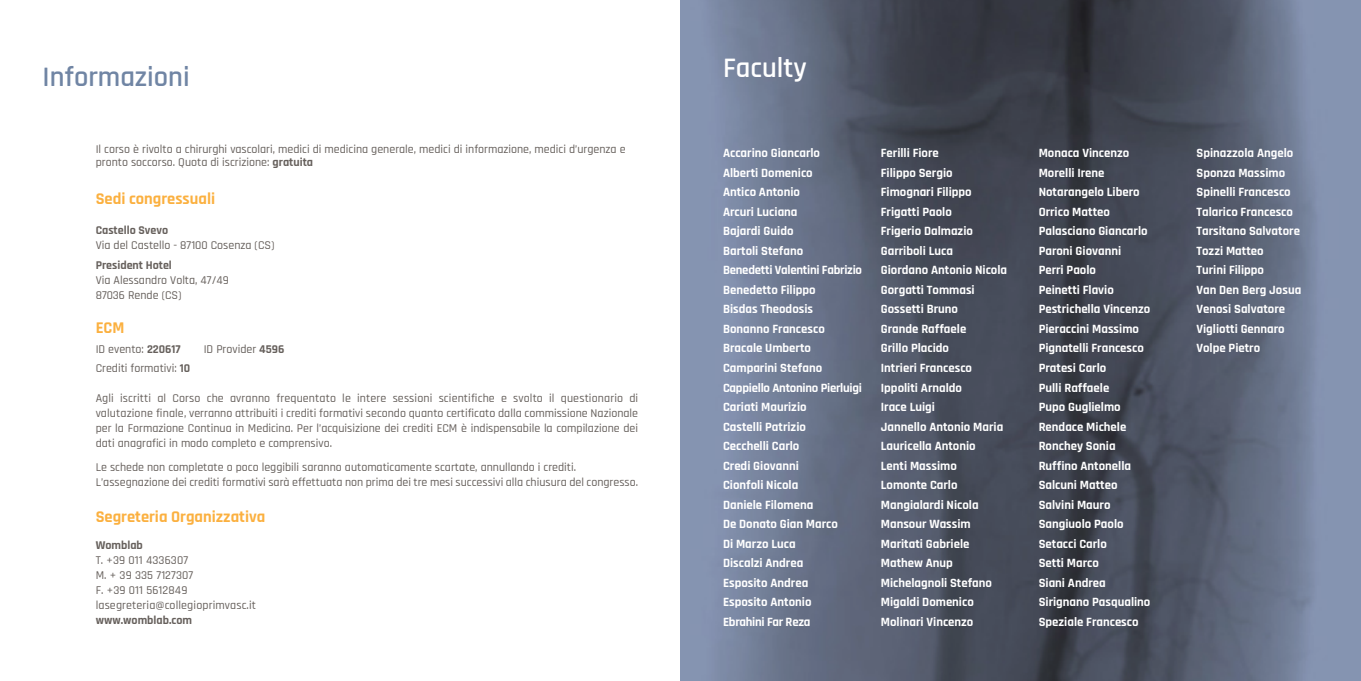
<style>
.page{position:relative;width:1361px;height:681px;background:#fff}
.page>*{position:absolute;margin:0;border:0;box-sizing:border-box;transform-origin:0 0}
.t1{font:600 28.5px "Rajdhani";color:#7085a4}
.t2{font:600 28.5px "Rajdhani";color:#fff}
.t3{font:700 16.5px "Rajdhani";color:#fbb03f}
.t4{font:700 12.75px/19.5px "Rajdhani";color:#fff}
.t5{font:700 12.75px "Rajdhani";letter-spacing:-.02em;color:#fff}
.t6{font:500 12px/15px "Rajdhani";color:#66605c}
.t7{font:700 12px "Rajdhani";color:#66605c}
.s1{font-weight:700}
</style>
<div class="page">
<img style="left:680px;top:0;width:681px;height:680px">
<p class="t1" style="left:43px;top:60px;width:149px">Informazioni</p>
<p class="t6" style="left:96px;top:142px;width:531px;line-height:13.5px">Il corso è rivolto a chirurghi vascolari, medici di medicina generale, medici di informazione, medici d’urgenza e pronto soccorso. Quota di iscrizione: <span class="s1">gratuita</span></p>
<p class="t3" style="left:96px;top:189px;width:121px">Sedi congressuali</p>
<p class="t7" style="left:96px;top:223px;width:74px">Castello Svevo</p>
<p class="t6" style="left:96px;top:238px;width:181px">Via del Castello - 87100 Cosenza (CS)</p>
<p class="t7" style="left:96px;top:257px;width:78px">President Hotel</p>
<p class="t6" style="left:96px;top:272px;width:135px">Via Alessandro Volta, 47/49</p>
<p class="t6" style="left:96px;top:287px;width:88px">87036 Rende (CS)</p>
<p class="t3" style="left:96px;top:318px;width:30px">ECM</p>
<p class="t6" style="left:96px;top:341px;width:87px">ID evento: <span class="s1">220617</span></p>
<p class="t6" style="left:204px;top:341px;width:82px">ID Provider <span class="s1">4596</span></p>
<p class="t6" style="left:96px;top:361px;width:96px">Crediti formativi: <span class="s1">10</span></p>
<p class="t6" style="left:96px;top:391px;width:544px;text-align:justify">Agli iscritti al Corso che avranno frequentato le intere sessioni scientifiche e svolto il questionario di valutazione finale, verranno attribuiti i crediti formativi secondo quanto certificato dalla commissione Nazionale per la Formazione Continua in Medicina. Per l’acquisizione dei crediti ECM è indispensabile la compilazione dei dati anagrafici in modo completo e comprensivo.</p>
<p class="t6" style="left:96px;top:460px;width:482px">Le schede non completate o poco leggibili saranno automaticamente scartate, annullando i crediti.</p>
<p class="t6" style="left:96px;top:475px;width:544px">L’assegnazione dei crediti formativi sarà effettuata non prima dei tre mesi successivi alla chiusura del congresso.</p>
<p class="t3" style="left:96px;top:507px;width:171px">Segreteria Organizzativa</p>
<p class="t7" style="left:96px;top:538px;width:49px">Womblab</p>
<p class="t6" style="left:96px;top:553px;width:94px">T. +39 011 4336307</p>
<p class="t6" style="left:96px;top:568px;width:99px">M. + 39 335 7127307<br>F. +39 011 5612849</p>
<p class="t6" style="left:96px;top:598px;width:162px">lasegreteria@collegioprimvasc.it</p>
<p class="t7" style="left:96px;top:613px;width:98px">www.womblab.com</p>
<p class="t2" style="left:723px;top:50px;width:85px">Faculty</p>
<p class="t4" style="left:723px;top:144px;width:99px">Accarino Giancarlo</p>
<p class="t4" style="left:723px;top:163px;width:91px">Alberti Domenico</p>
<p class="t4" style="left:723px;top:183px;width:79px">Antico Antonio<br>Arcuri Luciana</p>
<p class="t4" style="left:723px;top:222px;width:72px">Bajardi Guido</p>
<p class="t4" style="left:723px;top:241px;width:82px">Bartoli Stefano</p>
<p class="t5" style="left:723px;top:262px;width:141px">Benedetti Valentini Fabrizio</p>
<p class="t4" style="left:723px;top:280px;width:94px">Benedetto Filippo</p>
<p class="t4" style="left:723px;top:300px;width:92px">Bisdas Theodosis</p>
<p class="t4" style="left:723px;top:319px;width:103px">Bonanno Francesco</p>
<p class="t4" style="left:723px;top:339px;width:89px">Bracale Umberto</p>
<p class="t4" style="left:723px;top:358px;width:101px">Camparini Stefano</p>
<p class="t5" style="left:723px;top:379px;width:140px">Cappiello Antonino Pierluigi</p>
<p class="t4" style="left:723px;top:397px;width:85px">Cariati Maurizio</p>
<p class="t4" style="left:723px;top:417px;width:84px">Castelli Patrizio</p>
<p class="t4" style="left:723px;top:436px;width:78px">Cecchelli Carlo</p>
<p class="t4" style="left:723px;top:456px;width:77px">Credi Giovanni</p>
<p class="t4" style="left:723px;top:475px;width:77px">Cionfoli Nicola</p>
<p class="t4" style="left:723px;top:495px;width:92px">Daniele Filomena</p>
<p class="t4" style="left:723px;top:514px;width:116px">De Donato Gian Marco</p>
<p class="t4" style="left:723px;top:534px;width:74px">Di Marzo Luca</p>
<p class="t4" style="left:723px;top:553px;width:82px">Discalzi Andrea</p>
<p class="t4" style="left:723px;top:573px;width:87px">Esposito Andrea</p>
<p class="t4" style="left:723px;top:592px;width:90px">Esposito Antonio</p>
<p class="t5" style="left:723px;top:613px;width:89px">Ebrahini Far Reza</p>
<p class="t4" style="left:881px;top:144px;width:60px">Ferilli Fiore</p>
<p class="t4" style="left:881px;top:163px;width:73px">Filippo Sergio</p>
<p class="t4" style="left:881px;top:183px;width:92px">Fimognari Filippo</p>
<p class="t4" style="left:881px;top:202px;width:73px">Frigatti Paolo</p>
<p class="t4" style="left:881px;top:222px;width:94px">Frigerio Dalmazio</p>
<p class="t4" style="left:881px;top:241px;width:74px">Garriboli Luca</p>
<p class="t4" style="left:881px;top:261px;width:128px">Giordano Antonio Nicola</p>
<p class="t4" style="left:881px;top:280px;width:95px">Gorgatti Tommasi</p>
<p class="t4" style="left:881px;top:300px;width:87px">Gossetti Bruno<br>Grande Raffaele</p>
<p class="t4" style="left:881px;top:339px;width:70px">Grillo Placido</p>
<p class="t4" style="left:881px;top:358px;width:93px">Intrieri Francesco</p>
<p class="t4" style="left:881px;top:378px;width:83px">Ippoliti Arnaldo</p>
<p class="t4" style="left:881px;top:397px;width:124px">Irace Luigi<br>Jannello Antonio Maria</p>
<p class="t4" style="left:881px;top:436px;width:96px">Lauricella Antonio</p>
<p class="t4" style="left:881px;top:456px;width:77px">Lenti Massimo</p>
<p class="t4" style="left:881px;top:475px;width:78px">Lomonte Carlo</p>
<p class="t4" style="left:881px;top:495px;width:99px">Mangialardi Nicola</p>
<p class="t4" style="left:881px;top:514px;width:91px">Mansour Wassim</p>
<p class="t4" style="left:881px;top:534px;width:90px">Maritati Gabriele</p>
<p class="t4" style="left:881px;top:553px;width:74px">Mathew Anup</p>
<p class="t4" style="left:881px;top:573px;width:113px">Michelagnoli Stefano</p>
<p class="t4" style="left:881px;top:592px;width:94px">Migaldi Domenico</p>
<p class="t4" style="left:881px;top:612px;width:94px">Molinari Vincenzo</p>
<p class="t4" style="left:1038px;top:144px;width:92px">Monaca Vincenzo</p>
<p class="t4" style="left:1038px;top:163px;width:67px">Morelli Irene</p>
<p class="t4" style="left:1038px;top:183px;width:102px">Notarangelo Libero</p>
<p class="t4" style="left:1038px;top:202px;width:73px">Orrico Matteo</p>
<p class="t4" style="left:1038px;top:222px;width:110px">Palasciano Giancarlo</p>
<p class="t4" style="left:1038px;top:241px;width:84px">Paroni Giovanni</p>
<p class="t4" style="left:1038px;top:261px;width:59px">Perri Paolo</p>
<p class="t4" style="left:1038px;top:280px;width:77px">Peinetti Flavio</p>
<p class="t4" style="left:1038px;top:300px;width:113px">Pestrichella Vincenzo</p>
<p class="t4" style="left:1038px;top:319px;width:102px">Pieraccini Massimo</p>
<p class="t4" style="left:1038px;top:339px;width:107px">Pignatelli Francesco</p>
<p class="t4" style="left:1038px;top:358px;width:69px">Pratesi Carlo</p>
<p class="t4" style="left:1038px;top:378px;width:72px">Pulli Raffaele</p>
<p class="t4" style="left:1038px;top:397px;width:84px">Pupo Guglielmo</p>
<p class="t4" style="left:1038px;top:417px;width:89px">Rendace Michele</p>
<p class="t4" style="left:1038px;top:436px;width:78px">Ronchey Sonia</p>
<p class="t4" style="left:1038px;top:456px;width:94px">Ruffino Antonella</p>
<p class="t4" style="left:1038px;top:475px;width:80px">Salcuni Matteo</p>
<p class="t4" style="left:1038px;top:495px;width:73px">Salvini Mauro</p>
<p class="t4" style="left:1038px;top:514px;width:87px">Sangiuolo Paolo</p>
<p class="t4" style="left:1038px;top:534px;width:70px">Setacci Carlo</p>
<p class="t4" style="left:1038px;top:553px;width:62px">Setti Marco</p>
<p class="t4" style="left:1038px;top:573px;width:69px">Siani Andrea</p>
<p class="t4" style="left:1038px;top:592px;width:113px">Sirignano Pasqualino</p>
<p class="t4" style="left:1038px;top:612px;width:101px">Speziale Francesco</p>
<p class="t4" style="left:1196px;top:144px;width:98px">Spinazzola Angelo</p>
<p class="t4" style="left:1196px;top:163px;width:90px">Sponza Massimo</p>
<p class="t4" style="left:1196px;top:183px;width:98px">Spinelli Francesco<br>Talarico Francesco</p>
<p class="t4" style="left:1196px;top:222px;width:105px">Tarsitano Salvatore</p>
<p class="t4" style="left:1196px;top:241px;width:69px">Tozzi Matteo</p>
<p class="t4" style="left:1196px;top:261px;width:69px">Turini Filippo</p>
<p class="t4" style="left:1196px;top:280px;width:106px">Van Den Berg Josua</p>
<p class="t4" style="left:1196px;top:300px;width:90px">Venosi Salvatore</p>
<p class="t4" style="left:1196px;top:319px;width:90px">Vigliotti Gennaro</p>
<p class="t4" style="left:1196px;top:339px;width:65px">Volpe Pietro</p>
</div>
